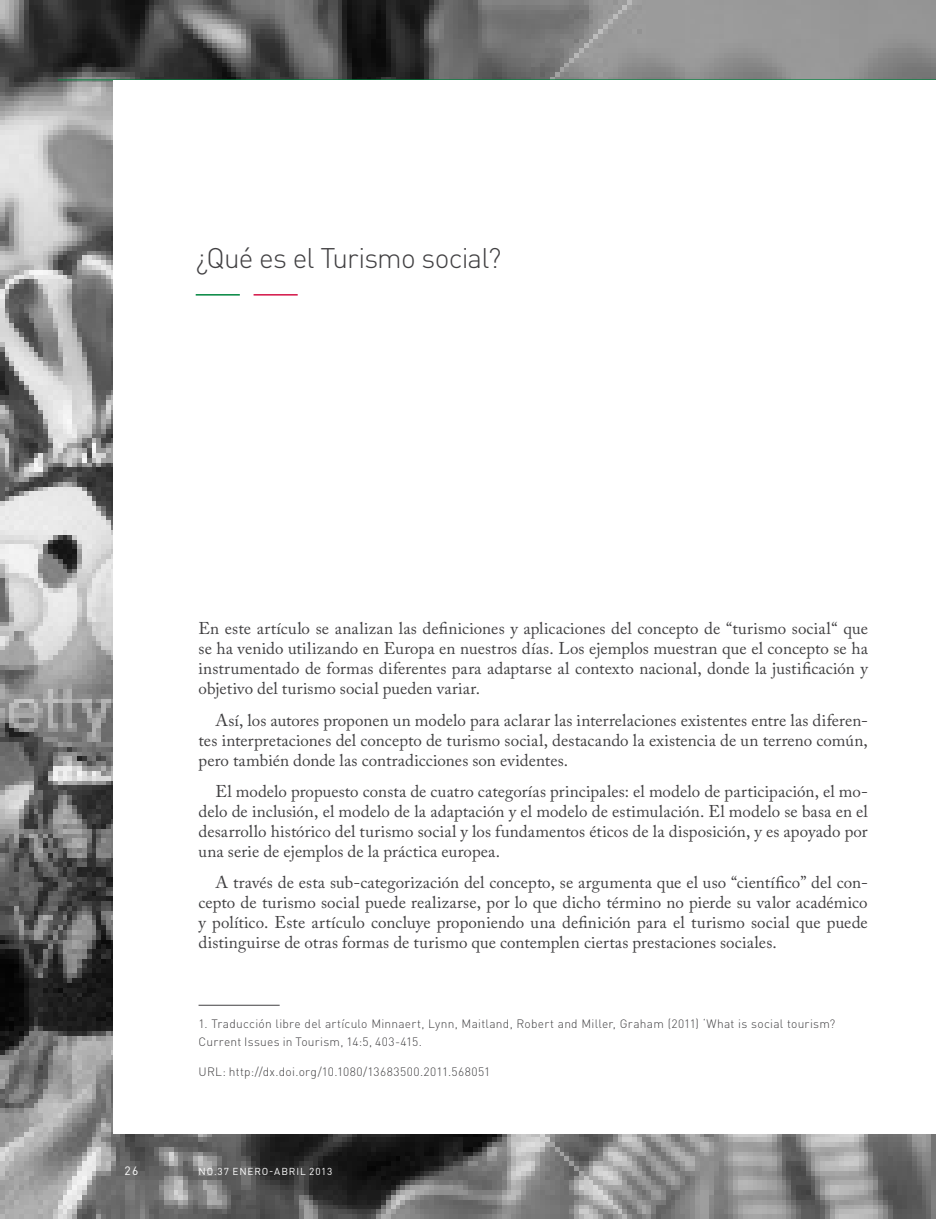
<style>
.page{position:relative;width:936px;height:1219px;background:#fff}
.page>*{position:absolute;margin:0;border:0;box-sizing:border-box;transform-origin:0 0}
.t1{font:300 28px "DIN Pro";letter-spacing:-.03em;color:#414042}
.t2{font:17px/20px "Adobe Caslon Pro";letter-spacing:.005em;color:#414042;text-align:justify}
.t3{font:300 12px/18px "DIN Pro";letter-spacing:.02em;color:#414042}
.t4{font:12px "DIN Pro";color:#fff}
.t5{font:10px "DIN Pro";letter-spacing:.09em;color:#fff}
</style>
<div class="page">
<img style="left:0;top:0;width:935px;height:1219px">
<hr style="left:58px;top:79px;width:877px;height:1px;background:#00853f">
<div style="left:113px;top:80px;width:822px;height:1054px;background:#fff"></div>
<hr style="left:196px;top:294px;width:44px;height:2px;background:#00853f">
<hr style="left:253px;top:294px;width:45px;height:2px;background:#d31245">
<hr style="left:198px;top:1005px;width:81px;height:1px;background:#414042">
<h1 class="t1" style="left:196px;top:239px;width:307px">¿Qué es el Turismo social?</h1>
<p class="t2" style="left:198px;top:618px;width:671px">En este artículo se analizan las definiciones y aplicaciones del concepto de “turismo social“ que se ha venido utilizando en Europa en nuestros días. Los ejemplos muestran que el concepto se ha instrumentado de formas diferentes para adaptarse al contexto nacional, donde la justificación y objetivo del turismo social pueden variar.</p>
<p class="t2" style="left:198px;top:710px;width:670px;text-indent:17px">Así, los autores proponen un modelo para aclarar las interrelaciones existentes entre las diferen&shy;tes interpretaciones del concepto de turismo social, destacando la existencia de un terreno común, pero también donde las contradicciones son evidentes.</p>
<p class="t2" style="left:198px;top:781px;width:671px;text-indent:17px">El modelo propuesto consta de cuatro categorías principales: el modelo de participación, el mo&shy;delo de inclusión, el modelo de la adaptación y el modelo de estimulación. El modelo se basa en el desarrollo histórico del turismo social y los fundamentos éticos de la disposición, y es apoyado por una serie de ejemplos de la práctica europea.</p>
<p class="t2" style="left:198px;top:872px;width:670px;text-indent:17px">A través de esta sub-categorización del concepto, se argumenta que el uso “científico” del con&shy;cepto de turismo social puede realizarse, por lo que dicho término no pierde su valor académico y político. Este artículo concluye proponiendo una definición para el turismo social que puede distinguirse de otras formas de turismo que contemplen ciertas prestaciones sociales.</p>
<p class="t3" style="left:198px;top:1014px;width:638px">1. Traducción libre del artículo Minnaert, Lynn, Maitland, Robert and Miller, Graham (2011) ‘What is social tourism?<br>Current Issues in Tourism, 14:5, 403-415.</p>
<p class="t3" style="left:198px;top:1062px;width:293px">URL: http://dx.doi.org/10.1080/13683500.2011.568051</p>
<p class="t4" style="left:124px;top:1162px;width:15px">26</p>
<p class="t5" style="left:198px;top:1165px;width:135px">NO.37 ENERO-ABRIL 2013</p>
</div>
